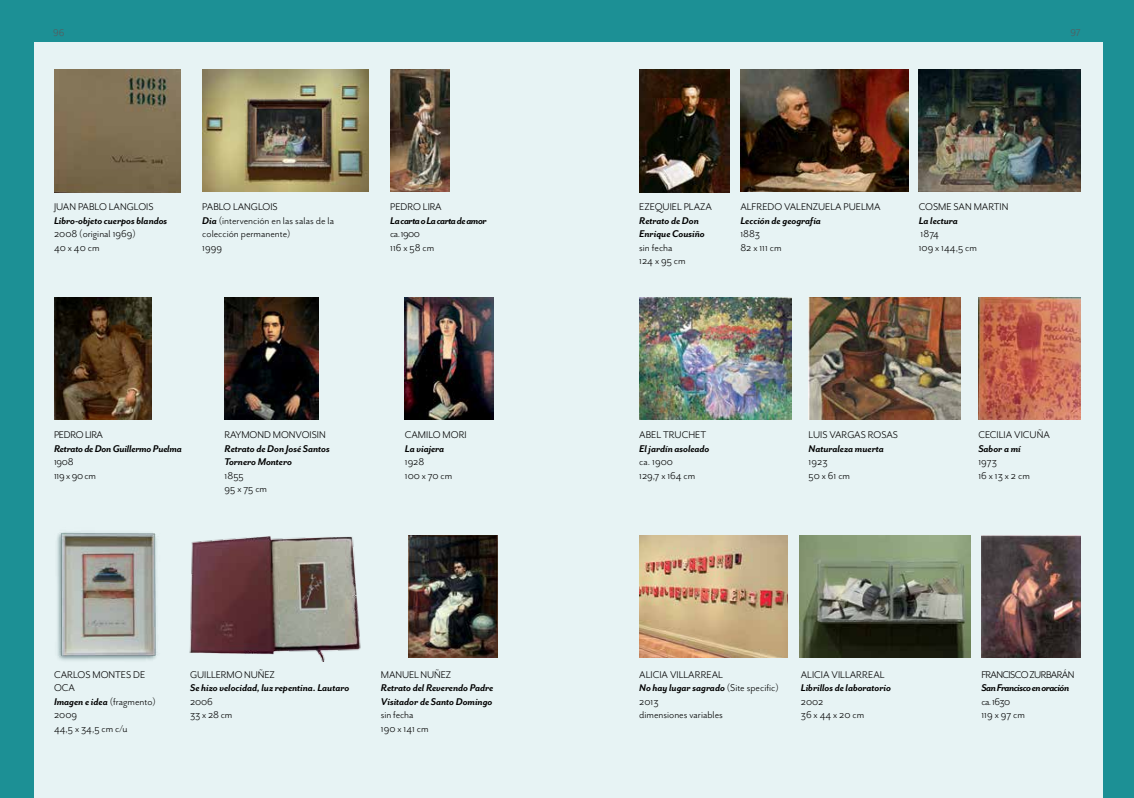
<style>
.page{position:relative;width:1134px;height:798px;background:#fff}
.page>*{position:absolute;margin:0;border:0;box-sizing:border-box;transform-origin:0 0}
.t1{font:11.25px/13.5px "Mr Eaves San OT";color:#000}
.t2{font:italic 700 11.25px/13.5px "Mr Eaves San OT";letter-spacing:-.01em;color:#000}
.t3{font:11.25px/13.5px "Mr Eaves San OT";letter-spacing:-.025em;color:#000}
.t4{font:italic 700 11.25px "Mr Eaves San OT";letter-spacing:-.05em;color:#000}
.t5{font:11.25px "Mr Eaves San OT";letter-spacing:-.05em;color:#000}
.t6{font:11.25px "Mr Eaves Mod OT";color:#58595b}
.s1{font-weight:700;font-style:italic}
</style>
<div class="page">
<div style="left:0;top:0;width:1134px;height:797px;background:#1c9095"></div>
<div style="left:34px;top:43px;width:1069px;height:754px;background:#e7f3f4"></div>
<img style="left:189px;top:536px;width:172px;height:125px">
<img style="left:54px;top:70px;width:127px;height:122px">
<img style="left:57px;top:532px;width:100px;height:129px">
<img style="left:225px;top:297px;width:93px;height:122px">
<img style="left:390px;top:70px;width:60px;height:122px">
<img style="left:405px;top:297px;width:88px;height:122px">
<img style="left:409px;top:535px;width:88px;height:122px">
<img style="left:202px;top:70px;width:167px;height:122px">
<img style="left:54px;top:297px;width:97px;height:122px">
<img style="left:800px;top:535px;width:171px;height:122px">
<img style="left:639px;top:535px;width:148px;height:122px">
<img style="left:740px;top:70px;width:168px;height:122px">
<img style="left:978px;top:297px;width:102px;height:122px">
<img style="left:809px;top:297px;width:151px;height:122px">
<img style="left:639px;top:70px;width:91px;height:122px">
<img style="left:981px;top:535px;width:99px;height:122px">
<img style="left:639px;top:297px;width:153px;height:122px">
<img style="left:919px;top:70px;width:162px;height:122px">
<p class="t6" style="left:53px;top:27px;width:13px">96</p>
<p class="t6" style="left:1070px;top:27px;width:12px">97</p>
<p class="t1" style="left:54px;top:200px;width:101px">JUAN PABLO LANGLOIS</p>
<p class="t2" style="left:54px;top:213px;width:115px">Libro-objeto cuerpos blandos</p>
<p class="t1" style="left:54px;top:227px;width:83px">2008 (original 1969)<br>40 x 40 cm</p>
<p class="t1" style="left:202px;top:200px;width:133px">PABLO LANGLOIS<br><span class="s1">Dia</span> (intervención en las salas de la colección permanente)<br>1999</p>
<p class="t1" style="left:390px;top:200px;width:53px">PEDRO LIRA</p>
<p class="t4" style="left:390px;top:214px;width:98px">La carta o La carta de amor</p>
<p class="t3" style="left:390px;top:227px;width:46px">ca. 1900<br>116 x 58 cm</p>
<p class="t3" style="left:54px;top:428px;width:50px">PEDRO LIRA</p>
<p class="t2" style="left:54px;top:441px;width:129px">Retrato de Don Guillermo Puelma</p>
<p class="t3" style="left:54px;top:455px;width:43px">1908<br>119 x 90 cm</p>
<p class="t1" style="left:225px;top:428px;width:103px">RAYMOND MONVOISIN</p>
<p class="t2" style="left:225px;top:441px;width:107px">Retrato de Don José Santos<br>Tornero Montero</p>
<p class="t1" style="left:225px;top:469px;width:44px">1855<br>95 x 75 cm</p>
<p class="t1" style="left:405px;top:428px;width:63px">CAMILO MORI</p>
<p class="t2" style="left:405px;top:441px;width:41px">La viajera</p>
<p class="t1" style="left:405px;top:455px;width:49px">1928<br>100 x 70 cm</p>
<p class="t1" style="left:54px;top:667px;width:104px">CARLOS MONTES DE<br>OCA<br><span class="s1">Imagen e idea</span> (fragmento)<br>2009<br>44,5 x 34,5 cm c/u</p>
<p class="t1" style="left:190px;top:667px;width:86px">GUILLERMO NUÑEZ</p>
<p class="t2" style="left:190px;top:681px;width:161px">Se hizo velocidad, luz repentina. Lautaro</p>
<p class="t1" style="left:190px;top:694px;width:44px">2006<br>33 x 28 cm</p>
<p class="t1" style="left:381px;top:667px;width:72px">MANUEL NUÑEZ</p>
<p class="t2" style="left:381px;top:681px;width:114px">Retrato del Reverendo Padre<br>Visitador de Santo Domingo</p>
<p class="t1" style="left:381px;top:708px;width:49px">sin fecha<br>190 x 141 cm</p>
<p class="t1" style="left:639px;top:200px;width:74px">EZEQUIEL PLAZA</p>
<p class="t2" style="left:639px;top:213px;width:67px">Retrato de Don<br>Enrique Cousiño</p>
<p class="t1" style="left:639px;top:241px;width:48px">sin fecha<br>124 x 95 cm</p>
<p class="t1" style="left:740px;top:200px;width:142px">ALFREDO VALENZUELA PUELMA</p>
<p class="t2" style="left:740px;top:213px;width:82px">Lección de geografía</p>
<p class="t1" style="left:740px;top:227px;width:43px">1883<br>82 x 111 cm</p>
<p class="t1" style="left:919px;top:200px;width:91px">COSME SAN MARTIN</p>
<p class="t2" style="left:919px;top:213px;width:41px">La lectura</p>
<p class="t1" style="left:919px;top:227px;width:60px">1874<br>109 x 144,5 cm</p>
<p class="t1" style="left:639px;top:428px;width:68px">ABEL TRUCHET</p>
<p class="t2" style="left:639px;top:441px;width:72px">El jardín asoleado</p>
<p class="t1" style="left:639px;top:455px;width:58px">ca. 1900<br>129,7 x 164 cm</p>
<p class="t1" style="left:809px;top:428px;width:91px">LUIS VARGAS ROSAS</p>
<p class="t2" style="left:809px;top:441px;width:77px">Naturaleza muerta</p>
<p class="t1" style="left:809px;top:455px;width:43px">1923<br>50 x 61 cm</p>
<p class="t1" style="left:978px;top:428px;width:73px">CECILIA VICUÑA</p>
<p class="t2" style="left:978px;top:441px;width:44px">Sabor a mí</p>
<p class="t1" style="left:978px;top:455px;width:53px">1973<br>16 x 13 x 2 cm</p>
<p class="t1" style="left:639px;top:667px;width:141px">ALICIA VILLARREAL<br><span class="s1">No hay lugar sagrado</span> (Site specific)<br>2013<br>dimensiones variables</p>
<p class="t1" style="left:801px;top:667px;width:85px">ALICIA VILLARREAL</p>
<p class="t2" style="left:801px;top:681px;width:92px">Librillos de laboratorio</p>
<p class="t1" style="left:801px;top:694px;width:65px">2002<br>36 x 44 x 20 cm</p>
<p class="t5" style="left:981px;top:668px;width:94px">FRANCISCO ZURBARÁN</p>
<p class="t4" style="left:981px;top:681px;width:89px">San Francisco en oración</p>
<p class="t3" style="left:981px;top:694px;width:45px">ca. 1630<br>119 x 97 cm</p>
</div>
